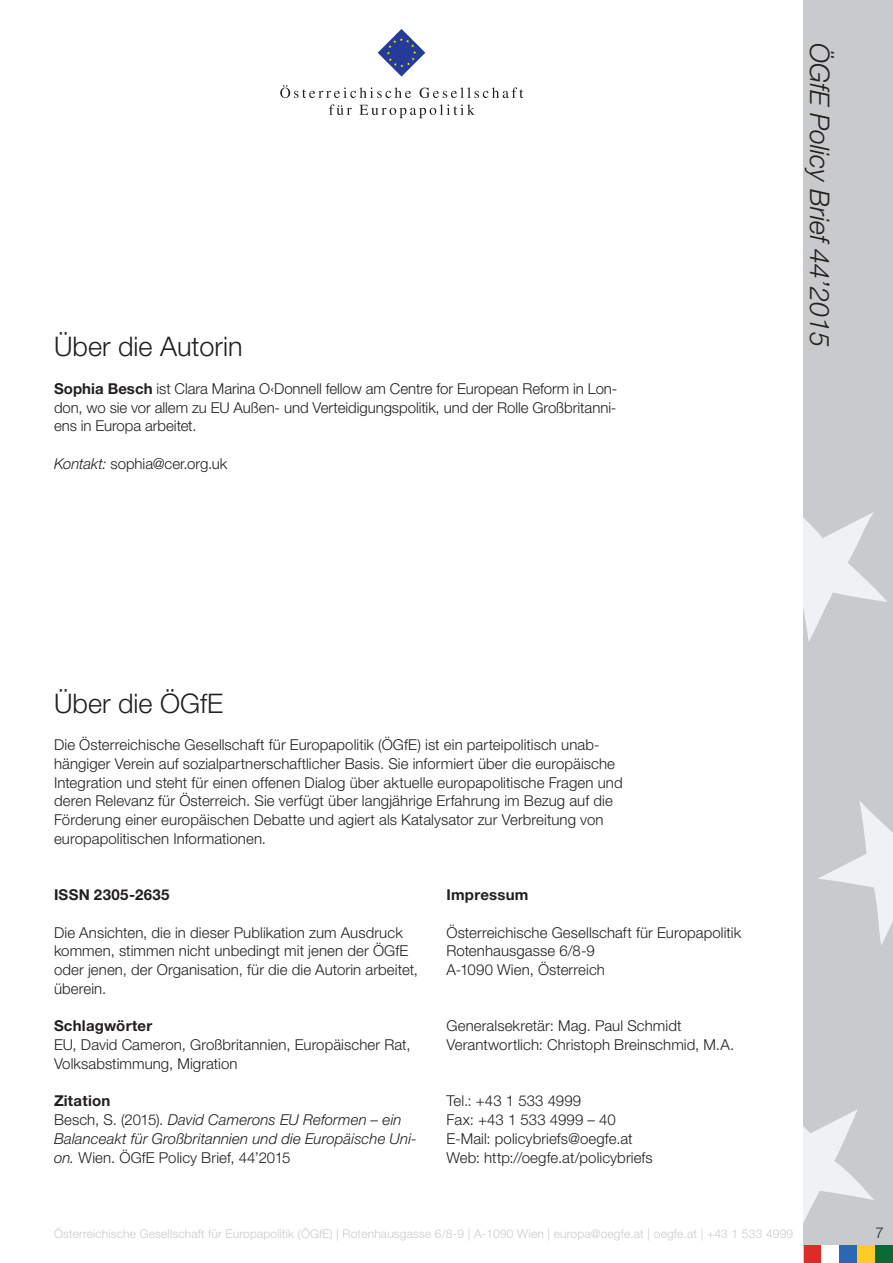
<style>
.page{position:relative;width:893px;height:1263px;background:#fff}
.page>*{position:absolute;margin:0;border:0;box-sizing:border-box;transform-origin:0 0}
.Untertitel{font:300 27px "Helvetica Neue LT Std";color:#231f20}
.t1{font:italic 300 27px "Helvetica Neue LT Std";color:#231f20}
.Standard_Paragraph{font:300 15px/18.8px "Helvetica Neue LT Std";letter-spacing:.005em;color:#231f20}
.Standard_Paragraph-2{font:italic 300 15px/18.8px "Helvetica Neue LT Std";letter-spacing:.005em;color:#231f20}
.Standard_Paragraph-3{font:700 15px "Helvetica Neue LT Std";letter-spacing:.015em;color:#231f20}
.t2{font:300 12px "Helvetica Neue LT Std";letter-spacing:.015em;color:#c9cacc}
.s1{font-weight:700}
.s2{font-style:italic}
.s3{font-style:normal}
</style>
<div class="page">
<div style="left:804px;top:0;width:89px;height:1263px;background:#c9cacc"></div>
<svg style="left:804px;top:512px;width:83px;height:130px"></svg>
<svg style="left:818px;top:801px;width:75px;height:144px"></svg>
<svg style="left:804px;top:1110px;width:70px;height:111px"></svg>
<svg style="left:378px;top:29px;width:47px;height:48px"></svg>
<svg style="left:280px;top:85px;width:131px;height:13px"></svg>
<svg style="left:420px;top:87px;width:103px;height:11px"></svg>
<svg style="left:329px;top:104px;width:23px;height:11px"></svg>
<svg style="left:359px;top:104px;width:116px;height:14px"></svg>
<div style="left:857px;top:1245px;width:18px;height:18px;background:#fecb26"></div>
<div style="left:839px;top:1245px;width:18px;height:18px;background:#2b68b3"></div>
<div style="left:804px;top:1245px;width:17px;height:18px;background:#de2b26"></div>
<div style="left:875px;top:1245px;width:18px;height:18px;background:#0b6936"></div>
<div style="left:821px;top:1245px;width:18px;height:18px;background:#fff"></div>
<p class="Untertitel" style="left:54px;top:330px;width:190px">Über die Autorin</p>
<p class="Standard_Paragraph" style="left:54px;top:379px;width:565px;text-align:justify"><span class="s1">Sophia Besch</span> ist Clara Marina O‹Donnell fellow am Centre for European Reform in Lon&shy;don, wo sie vor allem zu EU Außen- und Verteidigungspolitik, und der Rolle Großbritanni&shy;ens in Europa arbeitet.</p>
<p class="Standard_Paragraph" style="left:54px;top:454px;width:175px"><span class="s2">Kontakt:</span> sophia@cer.org.uk</p>
<h1 class="t1" style="left:836px;top:43px;width:305px;rotate:90deg">ÖGfE Policy Brief 44’2015</h1>
<p class="Untertitel" style="left:54px;top:686px;width:171px">Über die ÖGfE</p>
<p class="Standard_Paragraph" style="left:54px;top:735px;width:570px">Die Österreichische Gesellschaft für Europapolitik (ÖGfE) ist ein parteipolitisch unab&shy;hängiger Verein auf sozialpartnerschaftlicher Basis. Sie informiert über die europäische Integration und steht für einen offenen Dialog über aktuelle europapolitische Fragen und deren Relevanz für Österreich. Sie verfügt über langjährige Erfahrung im Bezug auf die Förderung einer europäischen Debatte und agiert als Katalysator zur Verbreitung von europapolitischen Informationen.</p>
<p class="Standard_Paragraph-3" style="left:54px;top:885px;width:117px">ISSN 2305-2635</p>
<p class="Standard_Paragraph" style="left:54px;top:922px;width:366px">Die Ansichten, die in dieser Publikation zum Ausdruck kommen, stimmen nicht unbedingt mit jenen der ÖGfE oder jenen, der Organisation, für die die Autorin arbeitet, überein.</p>
<p class="Standard_Paragraph-3" style="left:54px;top:1017px;width:100px">Schlagwörter</p>
<p class="Standard_Paragraph" style="left:54px;top:1035px;width:358px">EU, David Cameron, Großbritannien, Europäischer Rat,<br>Volksabstimmung, Migration</p>
<p class="Standard_Paragraph-3" style="left:54px;top:1092px;width:58px">Zitation</p>
<p class="Standard_Paragraph-2" style="left:54px;top:1110px;width:364px"><span class="s3">Besch, S. (2015).</span> David Camerons EU Reformen – ein<br>Balanceakt für Großbritannien und die Europäische Uni&shy;on. <span class="s3">Wien. ÖGfE Policy Brief, 44’2015</span></p>
<p class="Standard_Paragraph-3" style="left:446px;top:885px;width:84px">Impressum</p>
<p class="Standard_Paragraph" style="left:446px;top:922px;width:296px">Österreichische Gesellschaft für Europapolitik</p>
<p class="Standard_Paragraph" style="left:446px;top:941px;width:150px">Rotenhausgasse 6/8-9</p>
<p class="Standard_Paragraph" style="left:446px;top:960px;width:160px">A-1090 Wien, Österreich</p>
<p class="Standard_Paragraph" style="left:446px;top:1016px;width:237px">Generalsekretär: Mag. Paul Schmidt</p>
<p class="Standard_Paragraph" style="left:446px;top:1035px;width:289px">Verantwortlich: Christoph Breinschmid, M.A.</p>
<p class="Standard_Paragraph" style="left:446px;top:1091px;width:136px">Tel.: +43 1 533 4999</p>
<p class="Standard_Paragraph" style="left:446px;top:1110px;width:171px">Fax: +43 1 533 4999 – 40</p>
<p class="Standard_Paragraph" style="left:446px;top:1129px;width:188px">E-Mail: policybriefs@oegfe.at</p>
<p class="Standard_Paragraph" style="left:446px;top:1147px;width:208px">Web: http://oegfe.at/policybriefs</p>
<p class="t2" style="left:54px;top:1226px;width:741px">Österreichische Gesellschaft für Europapolitik (ÖGfE) | Rotenhausgasse 6/8-9 | A-1090 Wien | europa@oegfe.at | oegfe.at | +43 1 533 4999</p>
<p class="Standard_Paragraph" style="left:875px;top:1222px;width:10px">7</p>
</div>
